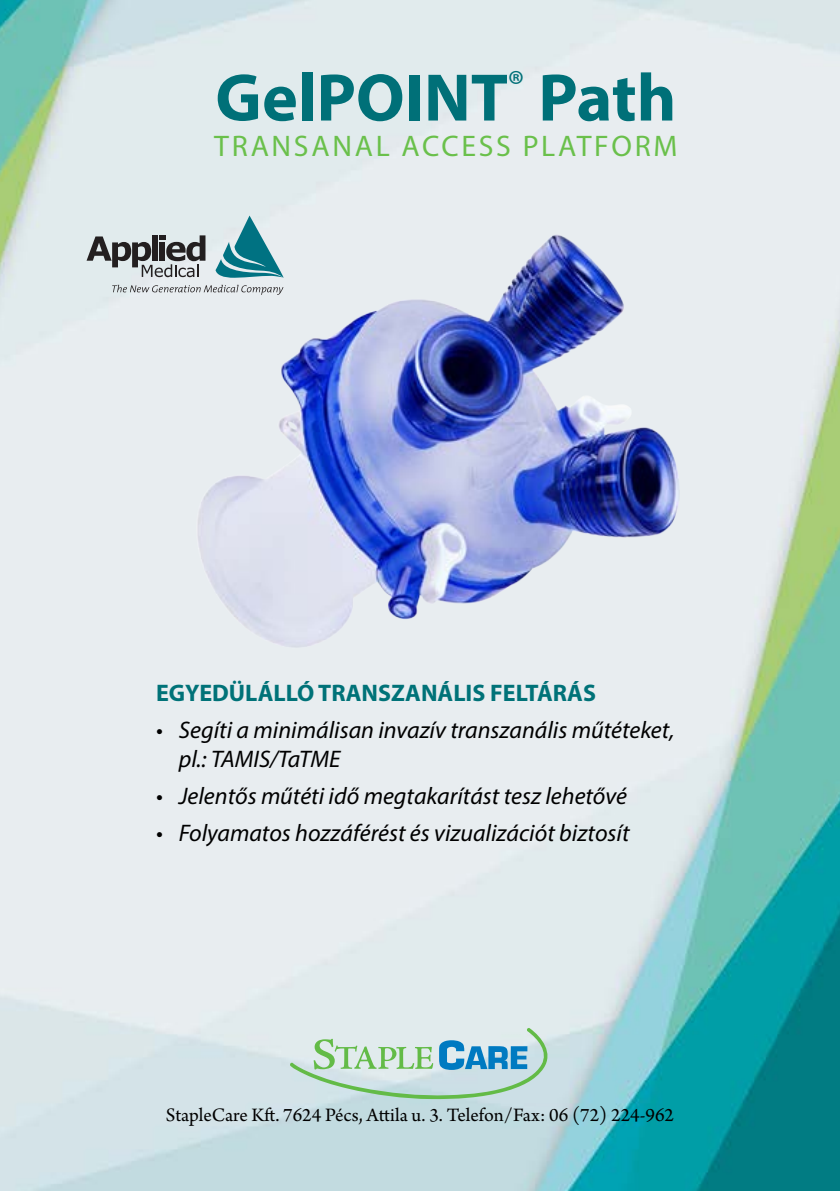
<style>
.page{position:relative;width:840px;height:1191px;background:#fff}
.page>*{position:absolute;margin:0;border:0;box-sizing:border-box;transform-origin:0 0}
.t1{font:700 67.8px "Myriad Pro";color:#007078}
.t2{font:29.8px "Myriad Pro";letter-spacing:.09em;color:#6ac04b}
.t3{font:italic 24px/28.8px "Myriad Pro";color:#000}
.t4{font:700 24px "Myriad Pro";color:#007278}
.t5{font:20px "Arno Pro";color:#000}
</style>
<div class="page">
<img style="left:0;top:49px;width:839px;height:1142px">
<img style="left:169px;top:202px;width:529px;height:469px">
<svg style="left:215px;top:215px;width:69px;height:63px;background:#82b7bf"></svg>
<svg style="left:86px;top:235px;width:119px;height:42px;background:#95999b"></svg>
<svg style="left:112px;top:285px;width:171px;height:10px;background:#c3c7ca"></svg>
<svg style="left:0;top:1028px;width:839px;height:141px;background:#94cace"></svg>
<svg style="left:0;top:0;width:840px;height:49px;background:#cfe3e5"></svg>
<h1 class="t1" style="left:215px;top:53px;width:462px">GelPOINT<sup>®</sup> Path</h1>
<p class="t2" style="left:214px;top:128px;width:464px">TRANSANAL ACCESS PLATFORM</p>
<p class="t4" style="left:156px;top:677px;width:441px">EGYEDÜLÁLLÓ TRANSZANÁLIS FELTÁRÁS</p>
<p class="t3" style="left:179px;top:715px;width:497px;text-indent:-23px">• Segíti a minimálisan invazív transzanális műtéteket, pl.: TAMIS/TaTME</p>
<p class="t3" style="left:156px;top:781px;width:472px">• Jelentős műtéti idő megtakarítást tesz lehetővé</p>
<p class="t3" style="left:156px;top:817px;width:474px">• Folyamatos hozzáférést és vizualizációt biztosít</p>
<p class="t5" style="left:166px;top:1103px;width:509px">StapleCare Kft. 7624 Pécs, Attila u. 3. Telefon/Fax: 06 (72) 224-962</p>
</div>
